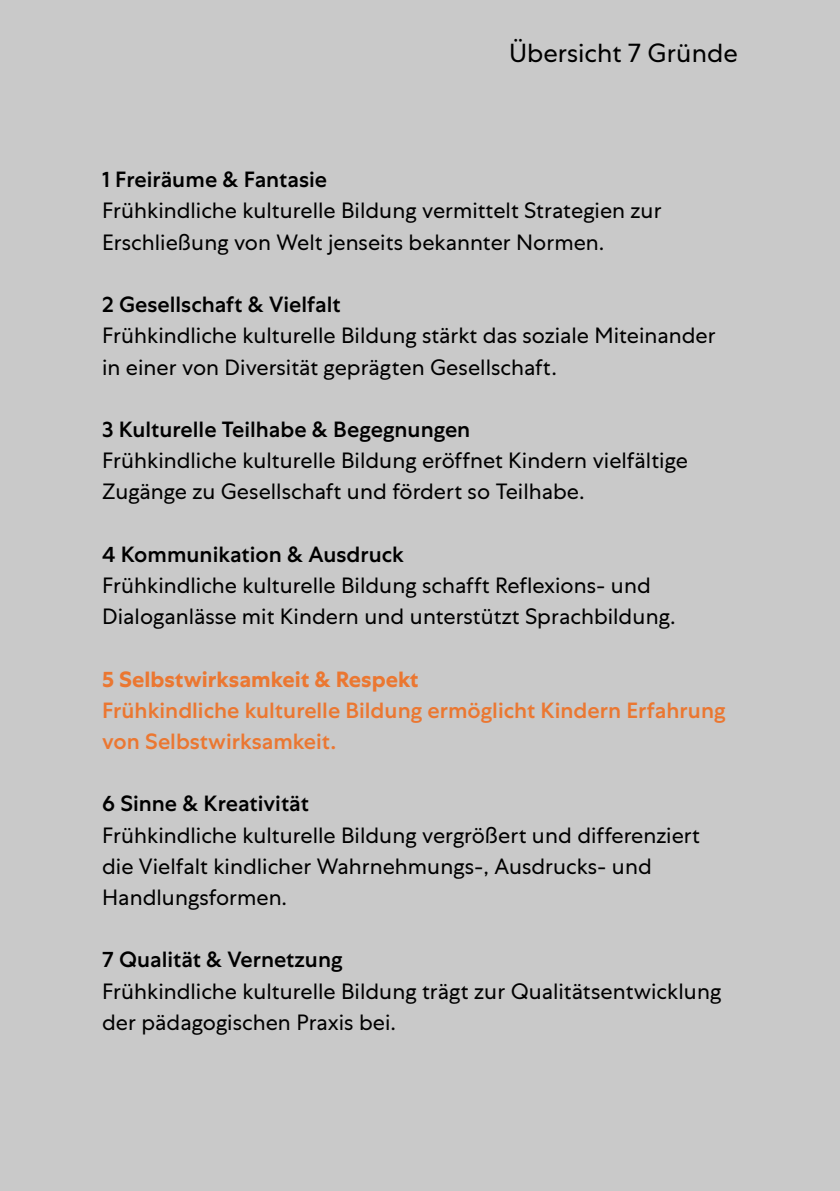
<style>
.page{position:relative;width:840px;height:1191px;background:#fff}
.page>*{position:absolute;margin:0;border:0;box-sizing:border-box;transform-origin:0 0}
.t1{font:26px "Centra No 1";color:#000}
.t2{font:22px/31.2px "Centra No 1";color:#000}
.t3{font:500 22px "Centra No 1";color:#000}
.t4{font:500 22px/31.2px "Centra No 1";color:#eb7731}
.t5{font:700 22px "Centra No 1";color:#eb7731}
</style>
<div class="page">
<div style="left:0;top:0;width:839px;height:1191px;background:#c9c9c9"></div>
<p class="t1" style="left:508px;top:38px;width:230px">Übersicht 7 Gründe</p>
<p class="t3" style="left:102px;top:167px;width:226px">1 Freiräume &amp; Fantasie</p>
<p class="t2" style="left:102px;top:195px;width:560px">Frühkindliche kulturelle Bildung vermittelt Strategien zur<br>Erschließung von Welt jenseits bekannter Normen.</p>
<p class="t3" style="left:102px;top:292px;width:240px">2 Gesellschaft &amp; Vielfalt</p>
<p class="t2" style="left:102px;top:320px;width:614px">Frühkindliche kulturelle Bildung stärkt das soziale Miteinander in einer von Diversität geprägten Gesellschaft.</p>
<p class="t3" style="left:102px;top:416px;width:369px">3 Kulturelle Teilhabe &amp; Begegnungen</p>
<p class="t2" style="left:102px;top:445px;width:587px">Frühkindliche kulturelle Bildung eröffnet Kindern vielfältige<br>Zugänge zu Gesellschaft und fördert so Teilhabe.</p>
<p class="t3" style="left:102px;top:541px;width:303px">4 Kommunikation &amp; Ausdruck</p>
<p class="t2" style="left:102px;top:569px;width:574px">Frühkindliche kulturelle Bildung schafft Reflexions- und<br>Dialoganlässe mit Kindern und unterstützt Sprachbildung.</p>
<p class="t5" style="left:102px;top:666px;width:318px">5 Selbstwirksamkeit &amp; Respekt</p>
<p class="t4" style="left:102px;top:694px;width:624px">Frühkindliche kulturelle Bildung ermöglicht Kindern Erfahrung von Selbstwirksamkeit.</p>
<p class="t3" style="left:102px;top:791px;width:208px">6 Sinne &amp; Kreativität</p>
<p class="t2" style="left:102px;top:819px;width:599px">Frühkindliche kulturelle Bildung vergrößert und differenziert die Vielfalt kindlicher Wahrnehmungs-, Ausdrucks- und<br>Handlungsformen.</p>
<p class="t3" style="left:102px;top:947px;width:242px">7 Qualität &amp; Vernetzung</p>
<p class="t2" style="left:102px;top:975px;width:620px">Frühkindliche kulturelle Bildung trägt zur Qualitätsentwicklung der pädagogischen Praxis bei.</p>
</div>
